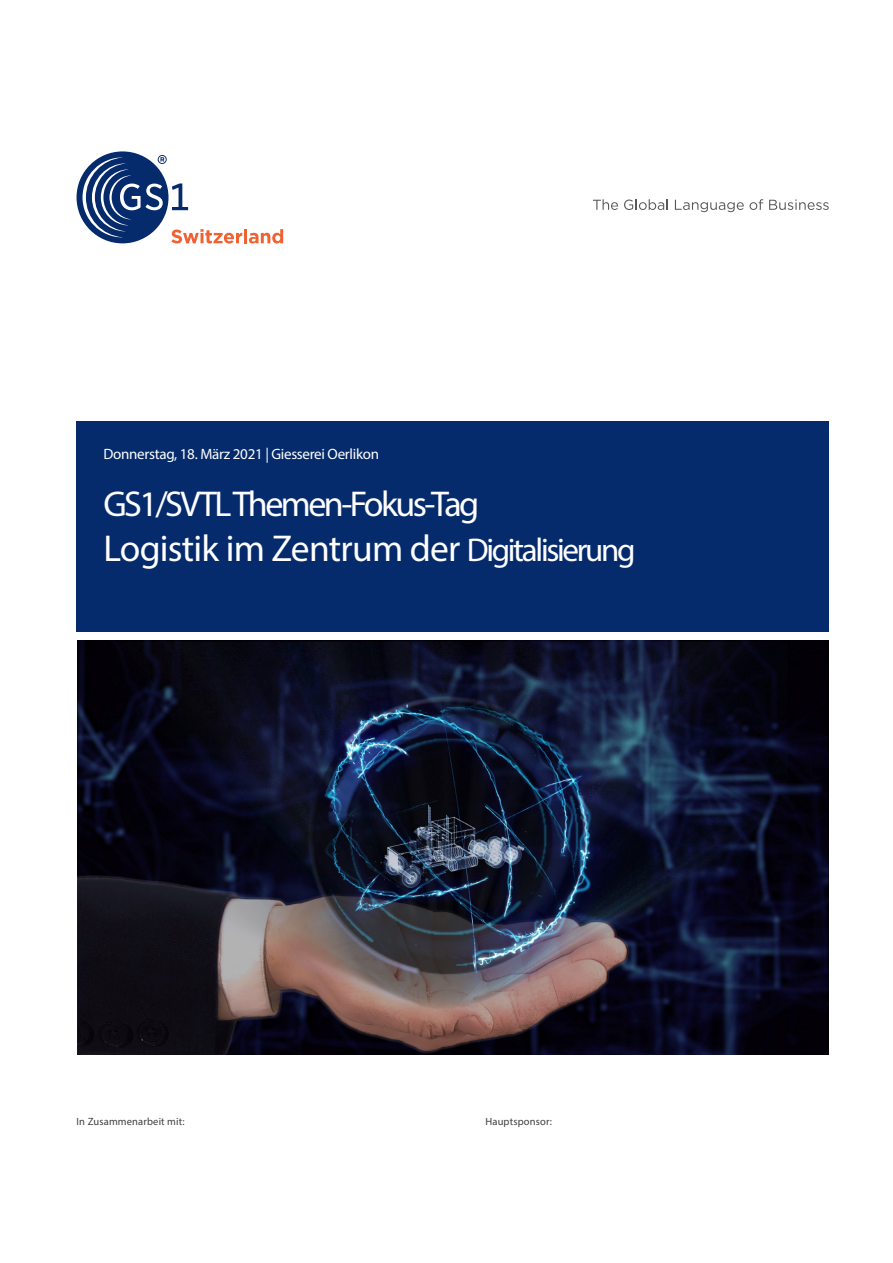
<style>
.page{position:relative;width:893px;height:1263px;background:#fff}
.page>*{position:absolute;margin:0;border:0;box-sizing:border-box;transform-origin:0 0}
.t1{font:37.5px "Myriad Pro";letter-spacing:-.02em;color:#fff}
.t2{font:36px "Myriad Pro";letter-spacing:-.07em;color:#fff}
.t3{font:15px "Myriad Pro";letter-spacing:-.02em;color:#fff}
.t4{font:10.5px "Myriad Pro";letter-spacing:.015em;color:#3e3e3f}
.s1{font-size:33px}
</style>
<div class="page">
<svg style="left:593px;top:199px;width:25px;height:11px"></svg>
<svg style="left:624px;top:199px;width:44px;height:11px"></svg>
<svg style="left:675px;top:200px;width:69px;height:12px"></svg>
<svg style="left:750px;top:199px;width:13px;height:11px"></svg>
<svg style="left:769px;top:199px;width:60px;height:11px"></svg>
<img style="left:77px;top:641px;width:751px;height:413px">
<div style="left:77px;top:151px;width:91px;height:92px;background:#052b6c;border-radius:50%"></div>
<svg style="left:83px;top:155px;width:159px;height:89px"></svg>
<hr style="left:244px;top:229px;width:3px;height:14px;background:#f16232">
<svg style="left:249px;top:229px;width:34px;height:14px"></svg>
<div style="left:77px;top:421px;width:752px;height:210px;background:#052b6c"></div>
<p class="t3" style="left:104px;top:445px;width:277px">Donnerstag, 18. März 2021 | Giesserei Oerlikon</p>
<h2 class="t2" style="left:104px;top:482px;width:377px">GS1/SVTL Themen-Fokus-Tag</h2>
<h1 class="t1" style="left:104px;top:525px;width:534px">Logistik im Zentrum der <span class="s1">Digitalisierung</span></h1>
<p class="t4" style="left:77px;top:1115px;width:110px">In Zusammenarbeit mit:</p>
<p class="t4" style="left:485px;top:1115px;width:68px">Hauptsponsor:</p>
</div>
